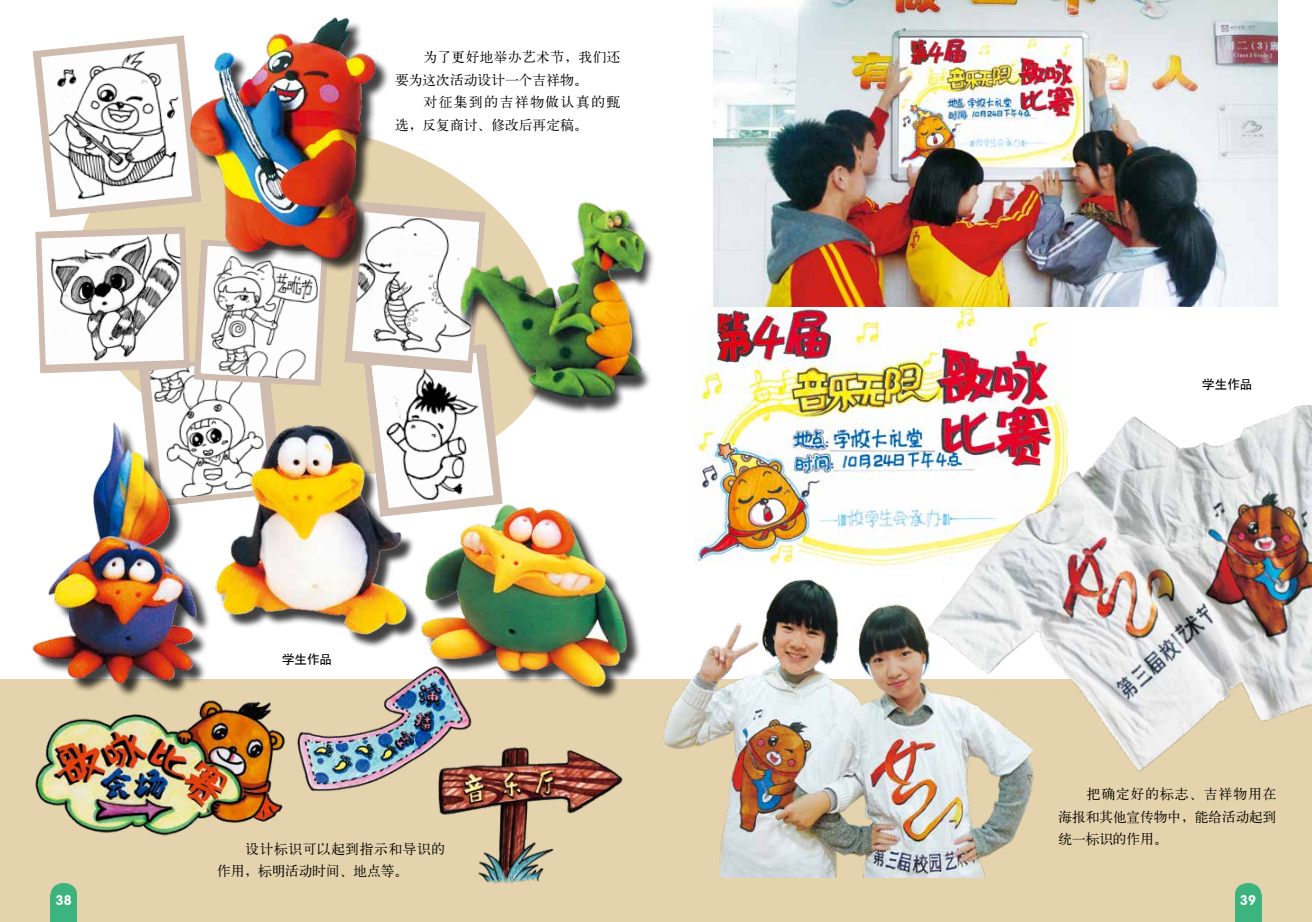
<style>
.page{position:relative;width:1312px;height:922px;background:#fff}
.page>*{position:absolute;margin:0;border:0;box-sizing:border-box;transform-origin:0 0}
.t1{font:13.75px/22.5px "H Ya 1 gj";color:#000}
.t2{font:13.75px/22.5px "H Ya 1 gj";letter-spacing:.05em;color:#000}
.t3{font:13.75px/22.5px "H Ya 1 gj";letter-spacing:.11em;color:#000}
.t4{font:13.75px "FZY4 JW GB1 0";color:#fff}
.t5{font:12.5px "H Yb 1 gj";color:#000}
</style>
<div class="page">
<img style="left:694px;top:307px;width:288px;height:258px">
<svg style="left:84px;top:145px;width:435px;height:286px;fill:#e4d3ac"></svg>
<div style="left:0;top:679px;width:1311px;height:242px;background:#e4d3ac"></div>
<svg style="left:32px;top:35px;width:150px;height:183px"></svg>
<img style="left:41px;top:43px;width:141px;height:167px">
<svg style="left:344px;top:201px;width:159px;height:270px"></svg>
<img style="left:352px;top:212px;width:98px;height:149px">
<div style="left:424px;top:507px;width:217px;height:194px;background:#000;opacity:.75"></div>
<img style="left:420px;top:471px;width:215px;height:230px">
<svg style="left:35px;top:226px;width:293px;height:189px"></svg>
<img style="left:200px;top:273px;width:122px;height:107px">
<img style="left:32px;top:415px;width:169px;height:272px">
<div style="left:458px;top:207px;width:198px;height:210px;background:#000;opacity:.75"></div>
<img style="left:450px;top:198px;width:206px;height:204px">
<div style="left:192px;top:21px;width:198px;height:252px;background:#000;opacity:.75"></div>
<img style="left:182px;top:17px;width:209px;height:250px">
<img style="left:310px;top:652px;width:191px;height:139px">
<img style="left:429px;top:734px;width:194px;height:150px">
<div style="left:219px;top:427px;width:201px;height:221px;background:#000;opacity:.75"></div>
<img style="left:201px;top:378px;width:214px;height:311px">
<img style="left:664px;top:579px;width:321px;height:298px">
<img style="left:713px;top:0;width:563px;height:306px">
<img style="left:854px;top:316px;width:457px;height:559px">
<div style="left:1234px;top:894px;width:26px;height:27px;background:#3bb480"></div>
<div style="left:1234px;top:882px;width:26px;height:21px;background:#3bb480;border-radius:50%"></div>
<div style="left:51px;top:894px;width:26px;height:27px;background:#3bb480"></div>
<div style="left:51px;top:882px;width:26px;height:21px;background:#3bb480;border-radius:50%"></div>
<img style="left:35px;top:687px;width:275px;height:149px">
<p class="t1" style="left:395px;top:46px;width:227px;text-indent:28px">为了更好地举办艺术节，我们还要为这次活动设计一个吉祥物。</p>
<p class="t3" style="left:395px;top:91px;width:227px;text-indent:28px">对征集到的吉祥物做认真的甄选，反复商讨、修改后再定稿。</p>
<p class="t5" style="left:282px;top:652px;width:52px">学生作品</p>
<p class="t2" style="left:217px;top:837px;width:229px;text-indent:28px">设计标识可以起到指示和导识的作用，标明活动时间、地点等。</p>
<p class="t5" style="left:1201px;top:378px;width:51px">学生作品</p>
<p class="t1" style="left:1058px;top:782px;width:219px;text-align:justify;text-indent:28px">把确定好的标志、吉祥物用在海报和其他宣传物中，能给活动起到统一标识的作用。</p>
<p class="t4" style="left:56px;top:891px;width:17px">38</p>
<p class="t4" style="left:1239px;top:891px;width:17px">39</p>
</div>
